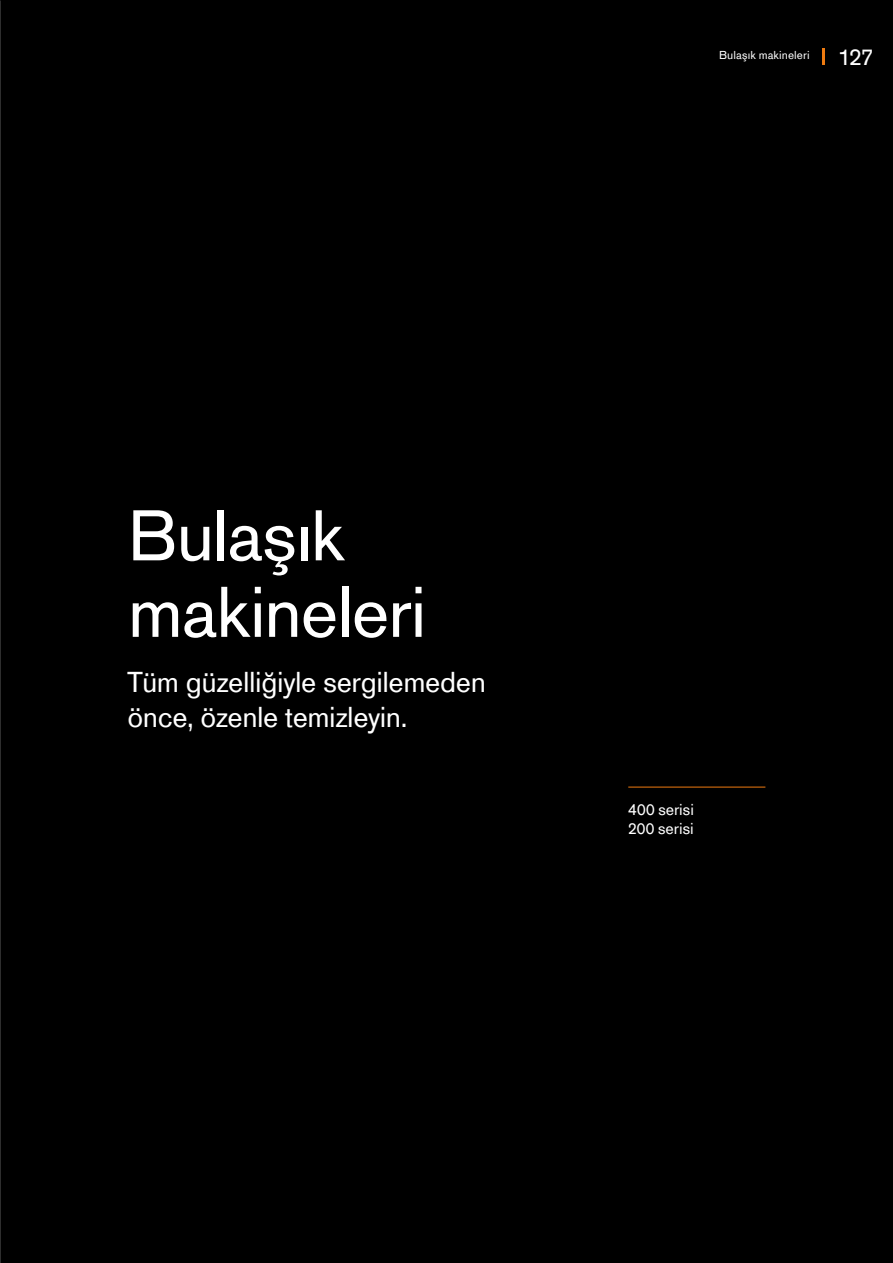
<style>
.page{position:relative;width:893px;height:1263px;background:#000}
.page>*{position:absolute;margin:0;border:0;box-sizing:border-box;transform-origin:0 0}
.t1{font:75px/76.5px "Gaggenau";letter-spacing:-.025em;color:#fff}
.t2{font:30px/35.5px "Gaggenau";letter-spacing:-.015em;color:#fff}
.t3{font:16.5px/19.5px "Gaggenau";color:#fff}
.t4{font:12px "Gaggenau";letter-spacing:.005em;color:#fff}
.s1{font-size:24px}
</style>
<div class="page">
<img style="left:0;top:0;width:1px;height:1263px">
<hr style="left:822px;top:49px;width:3px;height:16px;background:#ef7b10">
<hr style="left:628px;top:787px;width:137px;height:1px;background:#ef7b10">
<p class="t4" style="left:719px;top:48px;width:156px">Bulaşık makineleri <span class="s1">127</span></p>
<h1 class="t1" style="left:128px;top:496px;width:301px">Bulaşık makineleri</h1>
<p class="t2" style="left:128px;top:664px;width:360px">Tüm güzelliğiyle sergilemeden önce, özenle temizleyin.</p>
<p class="t3" style="left:628px;top:799px;width:67px">400 serisi<br>200 serisi</p>
</div>
